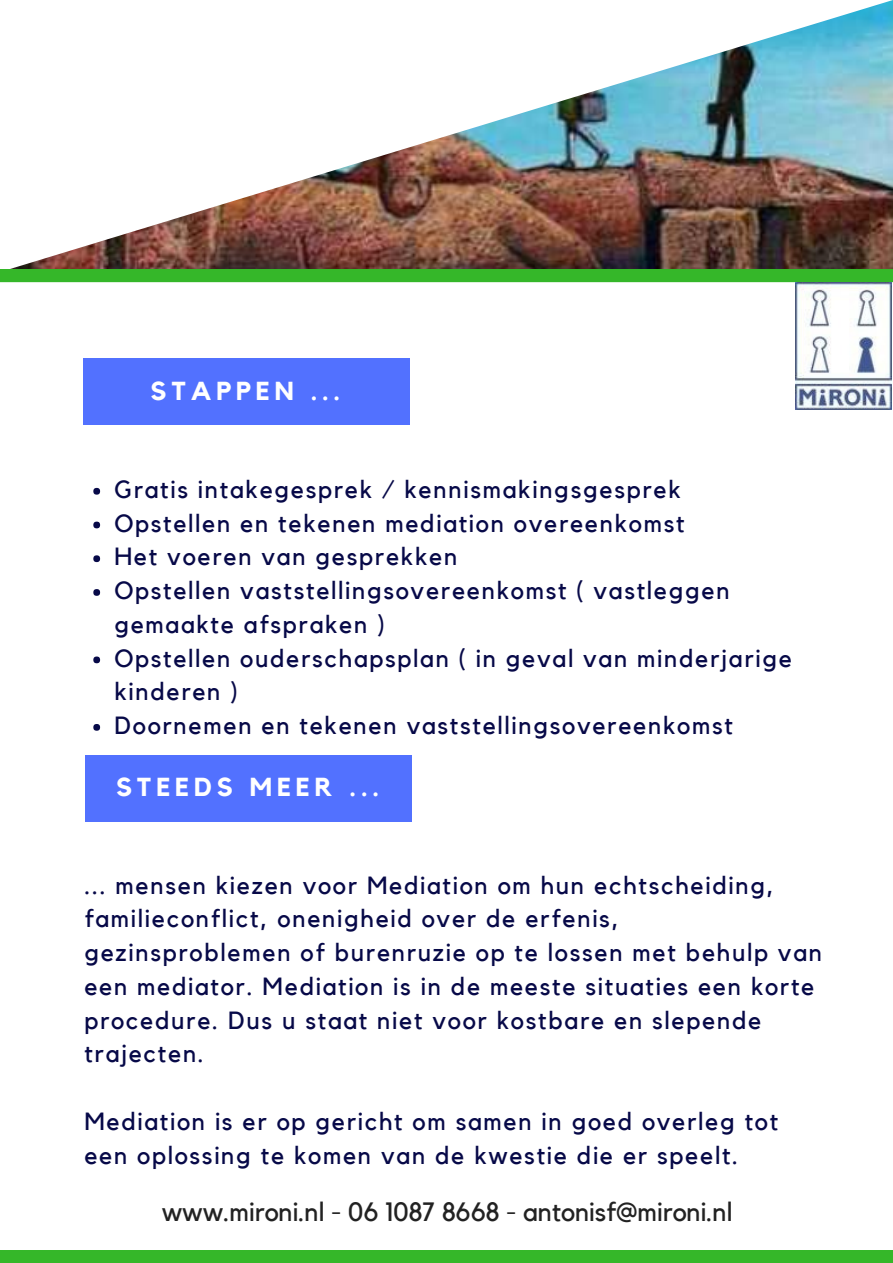
<style>
.page{position:relative;width:893px;height:1263px;background:#fff}
.page>*{position:absolute;margin:0;border:0;box-sizing:border-box;transform-origin:0 0}
.t1{font:26.4px "Kollektif";color:#222}
.t2{font:700 25.95px "Kollektif";letter-spacing:.19em;color:#fff}
.t3{font:24.75px/33.8px "Kollektif";letter-spacing:.07em;color:#070948}
</style>
<div class="page">
<img style="left:10px;top:0;width:882px;height:269px">
<div style="left:83px;top:359px;width:326px;height:66px;background:#5271ff"></div>
<div style="left:93px;top:488px;width:7px;height:7px;background:#070948;border-radius:50%"></div>
<div style="left:93px;top:522px;width:7px;height:6px;background:#070948;border-radius:50%"></div>
<div style="left:93px;top:555px;width:7px;height:7px;background:#070948;border-radius:50%"></div>
<div style="left:93px;top:589px;width:7px;height:7px;background:#070948;border-radius:50%"></div>
<div style="left:93px;top:656px;width:7px;height:7px;background:#070948;border-radius:50%"></div>
<div style="left:93px;top:724px;width:7px;height:7px;background:#070948;border-radius:50%"></div>
<div style="left:85px;top:755px;width:326px;height:67px;background:#5271ff"></div>
<div style="left:0;top:269px;width:892px;height:13px;background:#35b729"></div>
<div style="left:0;top:1250px;width:892px;height:12px;background:#35b729"></div>
<img style="left:795px;top:282px;width:96px;height:127px">
<p class="t2" style="left:150px;top:379px;width:191px">STAPPEN ...</p>
<p class="t3" style="left:114px;top:473px;width:679px">Gratis intakegesprek / kennismakingsgesprek Opstellen en tekenen mediation overeenkomst<br>Het voeren van gesprekken<br>Opstellen vaststellingsovereenkomst ( vastleggen gemaakte afspraken )<br>Opstellen ouderschapsplan ( in geval van minderjarige kinderen )<br>Doornemen en tekenen vaststellingsovereenkomst</p>
<p class="t2" style="left:116px;top:775px;width:264px">STEEDS MEER ...</p>
<p class="t3" style="left:84px;top:869px;width:739px">... mensen kiezen voor Mediation om hun echtscheiding, familieconflict, onenigheid over de erfenis, gezinsproblemen of burenruzie op te lossen met behulp van een mediator. Mediation is in de meeste situaties een korte procedure. Dus u staat niet voor kostbare en slepende trajecten.</p>
<p class="t3" style="left:84px;top:1105px;width:695px">Mediation is er op gericht om samen in goed overleg tot een oplossing te komen van de kwestie die er speelt.</p>
<p class="t1" style="left:162px;top:1199px;width:572px">www.mironi.nl - 06 1087 8668 - antonisf@mironi.nl</p>
</div>
